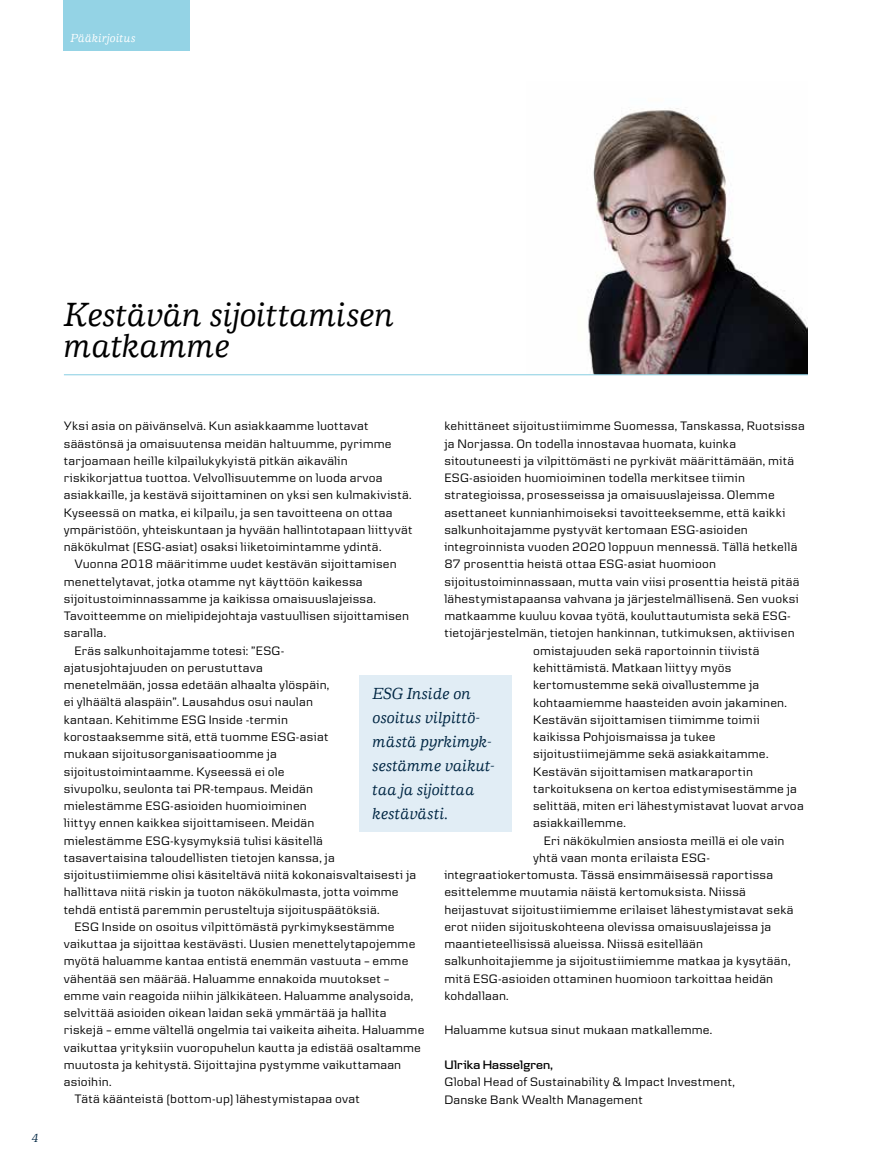
<style>
.page{position:relative;width:893px;height:1170px;background:#fff}
.page>*{position:absolute;margin:0;border:0;box-sizing:border-box;transform-origin:0 0}
.t1{font:italic 500 34.5px/31.5px "Danske Human";color:#000}
.t2{font:italic 500 16.5px/24px "Danske Human";letter-spacing:.005em;color:#002643}
.t3{font:12.75px/17.2px "Danske Text";letter-spacing:.015em;color:#000}
.t4{font:600 12.75px "Danske Headline";letter-spacing:.015em;color:#000}
.t5{font:italic 500 12px "Danske Human";letter-spacing:.02em;color:#fff}
.t6{font:italic 500 12px "Danske Human";color:#002643}
</style>
<div class="page">
<div style="left:63px;top:0;width:127px;height:50px;background:#94d3e5"></div>
<div style="left:360px;top:674px;width:152px;height:157px;background:#e1edf5"></div>
<img style="left:588px;top:108px;width:220px;height:266px">
<hr style="left:64px;top:374px;width:744px;height:1px;background:#94d3e5">
<p class="t5" style="left:71px;top:32px;width:67px">Pääkirjoitus</p>
<p class="t6" style="left:32px;top:1131px;width:8px">4</p>
<h1 class="t1" style="left:64px;top:299px;width:332px">Kestävän sijoittamisen matkamme</h1>
<p class="t3" style="left:444px;top:417px;width:362px">kehittäneet sijoitustiimimme Suomessa, Tanskassa, Ruotsissa</p>
<p class="t3" style="left:444px;top:434px;width:293px">ja Norjassa. On todella innostavaa huomata, kuinka</p>
<p class="t3" style="left:444px;top:451px;width:351px">sitoutuneesti ja vilpittömästi ne pyrkivät määrittämään, mitä</p>
<p class="t3" style="left:444px;top:469px;width:302px">ESG-asioiden huomioiminen todella merkitsee tiimin</p>
<p class="t3" style="left:444px;top:486px;width:332px">strategioissa, prosesseissa ja omaisuuslajeissa. Olemme</p>
<p class="t3" style="left:444px;top:503px;width:342px">asettaneet kunnianhimoiseksi tavoitteeksemme, että kaikki</p>
<p class="t3" style="left:444px;top:520px;width:305px">salkunhoitajamme pystyvät kertomaan ESG-asioiden</p>
<p class="t3" style="left:444px;top:538px;width:355px">integroinnista vuoden 2020 loppuun mennessä. Tällä hetkellä</p>
<p class="t3" style="left:444px;top:555px;width:273px">87 prosenttia heistä ottaa ESG-asiat huomioon</p>
<p class="t3" style="left:444px;top:572px;width:357px">sijoitustoiminnassaan, mutta vain viisi prosenttia heistä pitää</p>
<p class="t3" style="left:444px;top:589px;width:356px">lähestymistapaansa vahvana ja järjestelmällisenä. Sen vuoksi</p>
<p class="t3" style="left:444px;top:607px;width:348px">matkaamme kuuluu kovaa työtä, kouluttautumista sekä ESG-</p>
<p class="t3" style="left:444px;top:624px;width:352px">tietojärjestelmän, tietojen hankinnan, tutkimuksen, aktiivisen</p>
<p class="t3" style="left:533px;top:641px;width:228px">omistajuuden sekä raportoinnin tiivistä</p>
<p class="t3" style="left:533px;top:658px;width:200px">kehittämistä. Matkaan liittyy myös</p>
<p class="t3" style="left:533px;top:676px;width:228px">kertomustemme sekä oivallustemme ja</p>
<p class="t3" style="left:533px;top:693px;width:255px">kohtaamiemme haasteiden avoin jakaminen.</p>
<p class="t3" style="left:533px;top:710px;width:228px">Kestävän sijoittamisen tiimimme toimii</p>
<p class="t3" style="left:533px;top:727px;width:184px">kaikissa Pohjoismaissa ja tukee</p>
<p class="t3" style="left:533px;top:745px;width:237px">sijoitustiimejämme sekä asiakkaitamme.</p>
<p class="t3" style="left:533px;top:762px;width:221px">Kestävän sijoittamisen matkaraportin</p>
<p class="t3" style="left:533px;top:779px;width:265px">tarkoituksena on kertoa edistymisestämme ja</p>
<p class="t3" style="left:533px;top:796px;width:272px">selittää, miten eri lähestymistavat luovat arvoa</p>
<p class="t3" style="left:533px;top:814px;width:94px">asiakkaillemme.</p>
<p class="t3" style="left:544px;top:831px;width:242px">Eri näkökulmien ansiosta meillä ei ole vain</p>
<p class="t3" style="left:533px;top:848px;width:178px">yhtä vaan monta erilaista ESG-</p>
<p class="t3" style="left:444px;top:865px;width:330px">integraatiokertomusta. Tässä ensimmäisessä raportissa</p>
<p class="t3" style="left:444px;top:883px;width:303px">esittelemme muutamia näistä kertomuksista. Niissä</p>
<p class="t3" style="left:444px;top:900px;width:351px">heijastuvat sijoitustiimiemme erilaiset lähestymistavat sekä</p>
<p class="t3" style="left:444px;top:917px;width:328px">erot niiden sijoituskohteena olevissa omaisuuslajeissa ja</p>
<p class="t3" style="left:444px;top:934px;width:260px">maantieteellisissä alueissa. Niissä esitellään</p>
<p class="t3" style="left:444px;top:952px;width:348px">salkunhoitajiemme ja sijoitustiimiemme matkaa ja kysytään,</p>
<p class="t3" style="left:444px;top:969px;width:330px">mitä ESG-asioiden ottaminen huomioon tarkoittaa heidän</p>
<p class="t3" style="left:444px;top:986px;width:66px">kohdallaan.</p>
<p class="t3" style="left:444px;top:1021px;width:270px">Haluamme kutsua sinut mukaan matkallemme.</p>
<p class="t4" style="left:444px;top:1057px;width:110px">Ulrika Hasselgren,</p>
<p class="t3" style="left:444px;top:1072px;width:292px">Global Head of Sustainability &amp; Impact Investment,<br>Danske Bank Wealth Management</p>
<p class="t3" style="left:64px;top:417px;width:350px">Yksi asia on päivänselvä. Kun asiakkaamme luottavat säästönsä ja omaisuutensa meidän haltuumme, pyrimme tarjoamaan heille kilpailukykyistä pitkän aikavälin riskikorjattua tuottoa. Velvollisuutemme on luoda arvoa asiakkaille, ja kestävä sijoittaminen on yksi sen kulmakivistä.<br>Kyseessä on matka, ei kilpailu, ja sen tavoitteena on ottaa ympäristöön, yhteiskuntaan ja hyvään hallintotapaan liittyvät näkökulmat (ESG-asiat) osaksi liiketoimintamme ydintä.</p>
<p class="t3" style="left:74px;top:555px;width:324px">Vuonna 2018 määritimme uudet kestävän sijoittamisen</p>
<p class="t3" style="left:64px;top:572px;width:300px">menettelytavat, jotka otamme nyt käyttöön kaikessa</p>
<p class="t3" style="left:64px;top:589px;width:314px">sijoitustoiminnassamme ja kaikissa omaisuuslajeissa.</p>
<p class="t3" style="left:64px;top:607px;width:347px">Tavoitteemme on mielipidejohtaja vastuullisen sijoittamisen</p>
<p class="t3" style="left:64px;top:624px;width:44px">saralla.</p>
<p class="t3" style="left:74px;top:641px;width:211px">Eräs salkunhoitajamme totesi: ”ESG-</p>
<p class="t3" style="left:64px;top:658px;width:201px">ajatusjohtajuuden on perustuttava</p>
<p class="t3" style="left:64px;top:676px;width:267px">menetelmään, jossa edetään alhaalta ylöspäin,</p>
<p class="t3" style="left:64px;top:693px;width:251px">ei ylhäältä alaspäin”. Lausahdus osui naulan</p>
<p class="t3" style="left:64px;top:710px;width:226px">kantaan. Kehitimme ESG Inside -termin</p>
<p class="t3" style="left:64px;top:727px;width:266px">korostaaksemme sitä, että tuomme ESG-asiat</p>
<p class="t3" style="left:64px;top:745px;width:215px">mukaan sijoitusorganisaatioomme ja</p>
<p class="t3" style="left:64px;top:762px;width:222px">sijoitustoimintaamme. Kyseessä ei ole</p>
<p class="t3" style="left:64px;top:779px;width:251px">sivupolku, seulonta tai PR-tempaus. Meidän</p>
<p class="t3" style="left:64px;top:796px;width:245px">mielestämme ESG-asioiden huomioiminen</p>
<p class="t3" style="left:64px;top:814px;width:252px">liittyy ennen kaikkea sijoittamiseen. Meidän</p>
<p class="t3" style="left:64px;top:831px;width:261px">mielestämme ESG-kysymyksiä tulisi käsitellä</p>
<p class="t3" style="left:64px;top:848px;width:273px">tasavertaisina taloudellisten tietojen kanssa, ja</p>
<p class="t3" style="left:64px;top:865px;width:354px">sijoitustiimiemme olisi käsiteltävä niitä kokonaisvaltaisesti ja</p>
<p class="t3" style="left:64px;top:883px;width:336px">hallittava niitä riskin ja tuoton näkökulmasta, jotta voimme</p>
<p class="t3" style="left:64px;top:900px;width:317px">tehdä entistä paremmin perusteltuja sijoituspäätöksiä.</p>
<p class="t3" style="left:74px;top:917px;width:322px">ESG Inside on osoitus vilpittömästä pyrkimyksestämme</p>
<p class="t3" style="left:64px;top:934px;width:353px">vaikuttaa ja sijoittaa kestävästi. Uusien menettelytapojemme</p>
<p class="t3" style="left:64px;top:952px;width:346px">myötä haluamme kantaa entistä enemmän vastuuta – emme</p>
<p class="t3" style="left:64px;top:969px;width:327px">vähentää sen määrää. Haluamme ennakoida muutokset –</p>
<p class="t3" style="left:64px;top:986px;width:351px">emme vain reagoida niihin jälkikäteen. Haluamme analysoida,</p>
<p class="t3" style="left:64px;top:1003px;width:324px">selvittää asioiden oikean laidan sekä ymmärtää ja hallita</p>
<p class="t3" style="left:64px;top:1021px;width:362px">riskejä – emme vältellä ongelmia tai vaikeita aiheita. Haluamme</p>
<p class="t3" style="left:64px;top:1038px;width:359px">vaikuttaa yrityksiin vuoropuhelun kautta ja edistää osaltamme</p>
<p class="t3" style="left:64px;top:1055px;width:339px">muutosta ja kehitystä. Sijoittajina pystymme vaikuttamaan</p>
<p class="t3" style="left:64px;top:1072px;width:49px">asioihin.</p>
<p class="t3" style="left:74px;top:1090px;width:287px">Tätä käänteistä (bottom-up) lähestymistapaa ovat</p>
<p class="t2" style="left:373px;top:681px;width:123px">ESG Inside on osoitus vilpittö&shy;mästä pyrkimyk&shy;sestämme vaikut&shy;taa ja sijoittaa kestävästi.</p>
</div>
